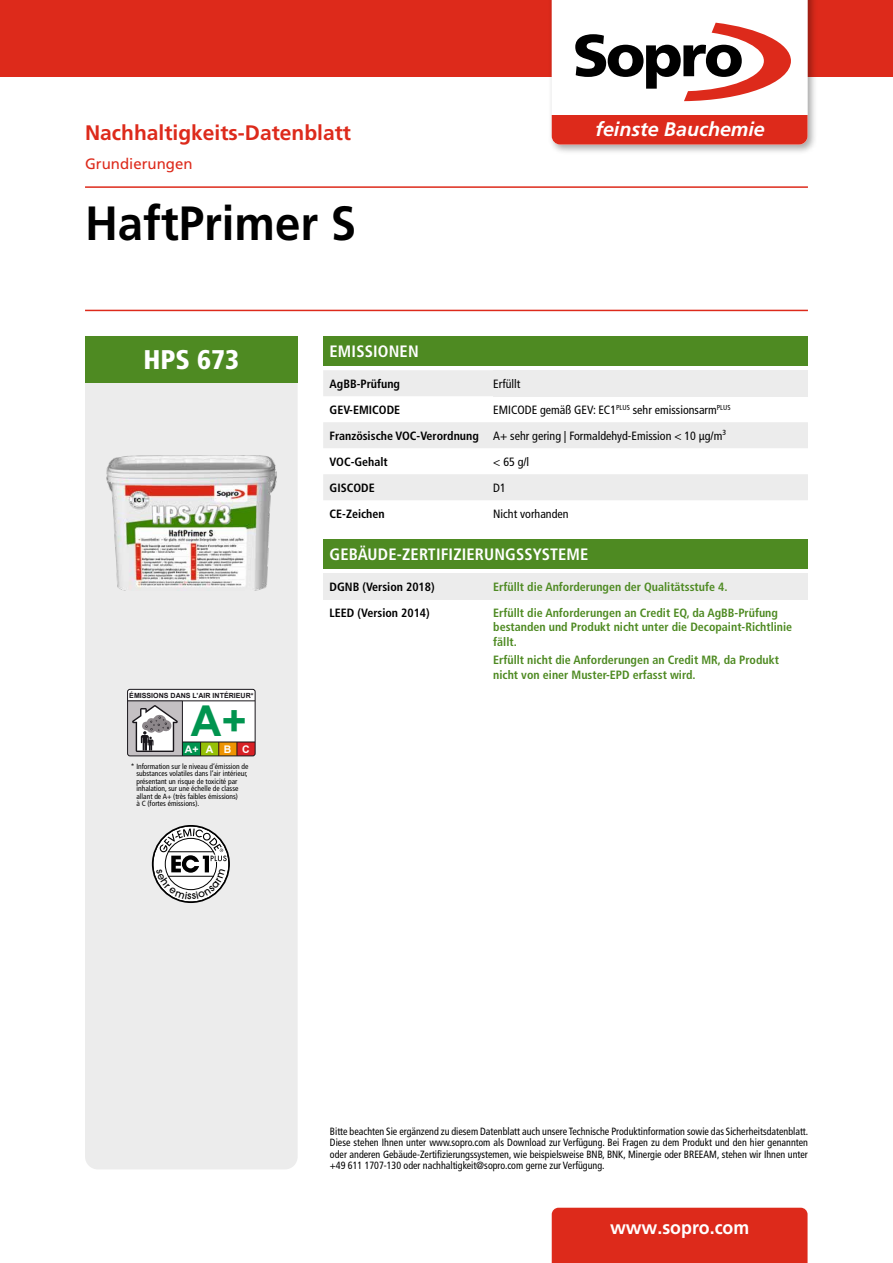
<style>
.page{position:relative;width:893px;height:1263px;background:#fff}
.page>*{position:absolute;margin:0;border:0;box-sizing:border-box;transform-origin:0 0}
.t1{font:700 48px "Frutiger LT Pro";color:#000;scale:.95 1}
.t2{font:700 42.6px "Arial";color:#00944f}
.t3{font:900 condensed 27px "Frutiger LT Pro";color:#fff}
.t4{font:700 21px "Frutiger LT Pro";color:#dd2a1b}
.t5{font:italic 700 19.65px "Frutiger LT Pro";color:#fff}
.t6{font:700 18.75px "Frutiger LT Pro";color:#fff;scale:.95 1}
.t7{font:700 condensed 16.5px "Frutiger LT Pro";letter-spacing:.01em;color:#fff}
.t8{font:15px "Frutiger LT Pro";color:#dd2a1b}
.t9{font:700 condensed 12px/14.4px "Frutiger LT Pro";color:#4e8a22}
.t10{font:condensed 12px/26px "Frutiger LT Pro";color:#000}
.t11{font:700 condensed 12px "Frutiger LT Pro";color:#000}
.t12{font:condensed 10.5px/11.6px "Frutiger LT Pro";color:#000;text-align:justify;scale:.95 1}
.t13{font:700 10.5px "Arial";color:#fff}
.t14{font:condensed 7.5px/7.5px "Frutiger LT Pro";color:#000}
.t15{font:700 7.05px "Arial";color:#19161b}
.s1{font-weight:700}
</style>
<div class="page">
<div style="left:0;top:0;width:893px;height:77px;background:#dd2a1b"></div>
<div style="left:552px;top:1208px;width:255px;height:55px;background:#dd2a1b"></div>
<div style="left:548px;top:0;width:270px;height:155px;background:#000;opacity:.35"></div>
<svg style="left:552px;top:0;width:255px;height:145px"></svg>
<hr style="left:85px;top:186px;width:723px;height:2px;background:#dd2a1b">
<hr style="left:85px;top:310px;width:723px;height:1px;background:#dd2a1b">
<div style="left:85px;top:383px;width:213px;height:786px;background:#ececec"></div>
<img style="left:106px;top:455px;width:170px;height:136px">
<div style="left:152px;top:825px;width:78px;height:78px;border:2px solid #000;border-radius:50%"></div>
<div style="left:128px;top:689px;width:127px;height:67px;background:#fff;border-radius:2px"></div>
<div style="left:182px;top:742px;width:19px;height:14px;background:#00944f"></div>
<div style="left:201px;top:742px;width:18px;height:14px;background:#96c007"></div>
<div style="left:219px;top:742px;width:18px;height:14px;background:#ee9402"></div>
<div style="left:237px;top:742px;width:18px;height:14px;background:#d82025"></div>
<div style="left:128px;top:701px;width:54px;height:55px;background:#c4c0c3"></div>
<svg style="left:132px;top:705px;width:46px;height:47px"></svg>
<hr style="left:128px;top:700px;width:127px;height:1px;background:#19161b">
<hr style="left:182px;top:701px;width:1px;height:55px;background:#19161b">
<hr style="left:182px;top:742px;width:73px;height:1px;background:#19161b">
<svg style="left:237px;top:742px;width:1px;height:12px"></svg>
<svg style="left:218px;top:742px;width:1px;height:12px"></svg>
<div style="left:127px;top:689px;width:129px;height:67px;border:1px solid #19161b;border-radius:2px"></div>
<div style="left:323px;top:336px;width:485px;height:30px;background:#4e8a22"></div>
<svg style="left:323px;top:370px;width:485px;height:130px;fill:#ececec"></svg>
<div style="left:493px;top:370px;width:315px;height:26px;background:#ececec"></div>
<div style="left:323px;top:539px;width:485px;height:30px;background:#4e8a22"></div>
<div style="left:323px;top:573px;width:170px;height:26px;background:#ececec"></div>
<div style="left:493px;top:573px;width:315px;height:26px;background:#ececec"></div>
<div style="left:85px;top:336px;width:213px;height:47px;background:#4e8a22"></div>
<svg style="left:156px;top:828px;width:71px;height:71px"></svg>
<h3 class="t4" style="left:85px;top:121px;width:268px">Nachhaltigkeits-Datenblatt</h3>
<h3 class="t5" style="left:595px;top:118px;width:171px">feinste Bauchemie</h3>
<h3 class="t8" style="left:85px;top:155px;width:109px">Grundierungen</h3>
<h1 class="t1" style="left:85px;top:195px;width:287px">HaftPrimer S</h1>
<h3 class="t3" style="left:144px;top:343px;width:97px">HPS 673</h3>
<p class="t15" style="left:129px;top:690px;width:126px">ÉMISSIONS DANS L’AIR INTÉRIEUR*</p>
<h2 class="t2" style="left:191px;top:693px;width:57px">A+</h2>
<p class="t14" style="left:136px;top:762px;width:114px;text-indent:-6px">* Information sur le niveau d’émis sion de substances vola tiles dans l’air inté rieur, présentant un risque de toxi cité par inhalation, sur une échelle de classe allant de A+ (très faibles émis sions)<br>à C (fortes émissions).</p>
<p class="t13" style="left:185px;top:742px;width:66px">A+A B C</p>
<h3 class="t7" style="left:330px;top:341px;width:91px">EMISSIONEN</h3>
<p class="t11" style="left:330px;top:376px;width:72px">AgBB-Prüfung</p>
<p class="t10" style="left:493px;top:371px;width:29px">Erfüllt</p>
<p class="t11" style="left:330px;top:402px;width:72px">GEV-EMICODE</p>
<p class="t10" style="left:330px;top:397px;width:403px;text-indent:164px">EMICODE gemäß GEV: EC1<sup>PLUS</sup> sehr emissionsarm<sup>PLUS<br></sup><span class="s1">Französische VOC-Verordnung</span> A+ sehr gering | Formaldehyd-Emission &lt; 10 µg/m³<br><span class="s1">VOC-Gehalt</span></p>
<p class="t10" style="left:493px;top:449px;width:38px">&lt; 65 g/l</p>
<p class="t11" style="left:330px;top:480px;width:47px">GISCODE</p>
<p class="t10" style="left:493px;top:475px;width:14px">D1</p>
<p class="t11" style="left:330px;top:506px;width:57px">CE-Zeichen</p>
<p class="t10" style="left:493px;top:501px;width:77px">Nicht vorhanden</p>
<h3 class="t7" style="left:330px;top:545px;width:260px">GEBÄUDE-ZERTIFIZIERUNGSSYSTEME</h3>
<p class="t11" style="left:330px;top:579px;width:107px">DGNB (Version 2018)</p>
<p class="t9" style="left:493px;top:579px;width:236px">Erfüllt die Anforderungen der Qualitätsstufe 4.</p>
<p class="t11" style="left:330px;top:605px;width:102px">LEED (Version 2014)</p>
<p class="t9" style="left:493px;top:605px;width:300px">Erfüllt die Anforderungen an Credit EQ, da AgBB-Prüfung bestanden und Produkt nicht unter die Decopaint-Richtlinie fällt.</p>
<p class="t9" style="left:493px;top:653px;width:287px">Erfüllt nicht die Anforderungen an Credit MR, da Produkt nicht von einer Muster-EPD erfasst wird.</p>
<p class="t12" style="left:330px;top:1125px;width:505px">Bitte beachten Sie ergänzend zu diesem Datenblatt auch unsere Technische Produktinformation sowie das Sicherheitsdatenblatt.<br>Diese stehen Ihnen unter www.sopro.com als Download zur Verfügung. Bei Fragen zu dem Produkt und den hier genannten oder anderen Gebäude-Zertifizierungssystemen, wie beispielsweise BNB, BNK, Minergie oder BREEAM, stehen wir Ihnen unter +49 611 1707-130 oder nachhaltigkeit@sopro.com gerne zur Verfügung.</p>
<h3 class="t6" style="left:610px;top:1217px;width:148px">www.sopro.com</h3>
</div>
